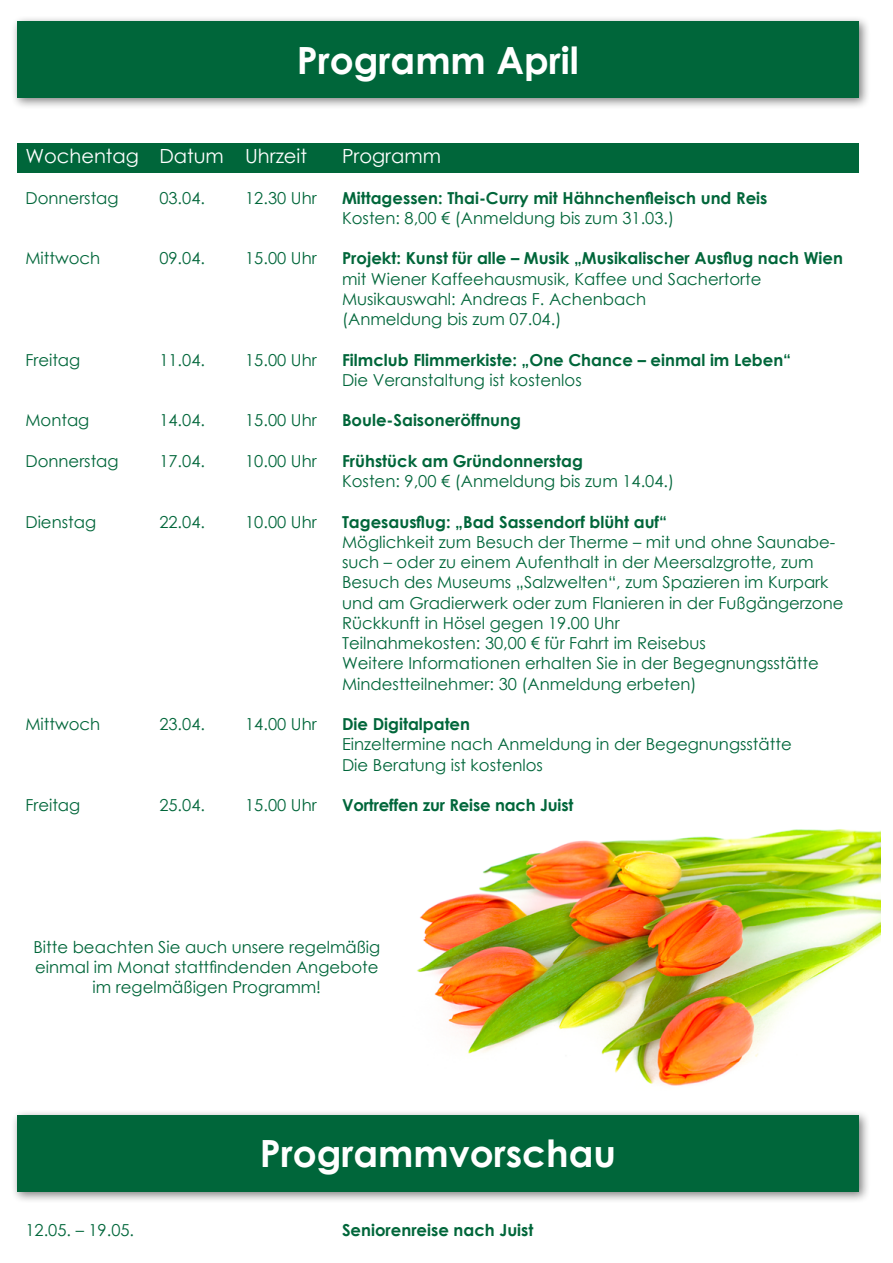
<style>
.page{position:relative;width:893px;height:1263px;background:#fff}
.page>*{position:absolute;margin:0;border:0;box-sizing:border-box;transform-origin:0 0}
.Überschriften_groß_weiß{font:700 37.5px "Century Gothic";color:#fff}
.Überschriften_Kästchen_weiß{font:19.5px "Century Gothic";color:#fff}
.Fließtext{font:16.5px/20.2px "Century Gothic";color:#00663a}
.Fließtext_Überschriften{font:700 16.5px "Century Gothic";color:#00663a}
.Fließtext_zentriert{font:16.5px/20.2px "Century Gothic";color:#00663a;text-align:center}
.Fließtext_Überschriften-2{font:16.5px/20.2px "Century Gothic";color:#00663a}
.Fließtext-2{font:700 16.5px "Century Gothic";color:#00663a}
</style>
<div class="page">
<div style="left:11px;top:15px;width:860px;height:95px;background:#000;opacity:.5"></div>
<div style="left:17px;top:21px;width:842px;height:77px;background:#00663a"></div>
<div style="left:11px;top:1109px;width:860px;height:95px;background:#000;opacity:.5"></div>
<div style="left:17px;top:1115px;width:842px;height:76px;background:#00663a"></div>
<div style="left:17px;top:143px;width:842px;height:30px;background:#00663a"></div>
<img style="left:417px;top:829px;width:463px;height:257px">
<p class="Überschriften_groß_weiß" style="left:297px;top:32px;width:283px">Programm April</p>
<p class="Überschriften_Kästchen_weiß" style="left:25px;top:142px;width:115px">Wochentag</p>
<p class="Überschriften_Kästchen_weiß" style="left:159px;top:142px;width:66px">Datum</p>
<p class="Überschriften_Kästchen_weiß" style="left:245px;top:142px;width:64px">Uhrzeit</p>
<p class="Überschriften_Kästchen_weiß" style="left:342px;top:142px;width:100px">Programm</p>
<p class="Fließtext_Überschriften" style="left:342px;top:185px;width:427px">Mittagessen: Thai-Curry mit Hähnchenfleisch und Reis</p>
<p class="Fließtext" style="left:342px;top:207px;width:334px">Kosten: 8,00 € (Anmeldung bis zum 31.03.)</p>
<p class="Fließtext_Überschriften" style="left:342px;top:246px;width:502px">Projekt: Kunst für alle – Musik „Musikalischer Ausflug nach Wien</p>
<p class="Fließtext" style="left:342px;top:268px;width:421px">mit Wiener Kaffeehausmusik, Kaffee und Sachertorte</p>
<p class="Fließtext" style="left:342px;top:288px;width:306px">Musikauswahl: Andreas F. Achenbach</p>
<p class="Fließtext" style="left:342px;top:309px;width:221px">(Anmeldung bis zum 07.04.)</p>
<p class="Fließtext_Überschriften" style="left:342px;top:347px;width:451px">Filmclub Flimmerkiste: „One Chance – einmal im Leben“</p>
<p class="Fließtext" style="left:342px;top:369px;width:241px">Die Veranstaltung ist kostenlos</p>
<p class="Fließtext_Überschriften" style="left:342px;top:408px;width:180px">Boule-Saisoneröffnung</p>
<p class="Fließtext_Überschriften" style="left:342px;top:448px;width:242px">Frühstück am Gründonnerstag</p>
<p class="Fließtext" style="left:342px;top:471px;width:334px">Kosten: 9,00 € (Anmeldung bis zum 14.04.)</p>
<p class="Fließtext_Überschriften" style="left:342px;top:509px;width:327px">Tagesausflug: „Bad Sassendorf blüht auf“</p>
<p class="Fließtext" style="left:342px;top:531px;width:503px">Möglichkeit zum Besuch der Therme – mit und ohne Saunabe&shy;such – oder zu einem Aufenthalt in der Meersalzgrotte, zum Besuch des Museums „Salzwelten“, zum Spazieren im Kurpark und am Gradierwerk oder zum Flanieren in der Fußgängerzone</p>
<p class="Fließtext" style="left:342px;top:612px;width:279px">Rückkunft in Hösel gegen 19.00 Uhr</p>
<p class="Fließtext" style="left:342px;top:633px;width:365px">Teilnahmekosten: 30,00 € für Fahrt im Reisebus</p>
<p class="Fließtext" style="left:342px;top:653px;width:478px">Weitere Informationen erhalten Sie in der Begegnungsstätte</p>
<p class="Fließtext" style="left:342px;top:673px;width:356px">Mindestteilnehmer: 30 (Anmeldung erbeten)</p>
<p class="Fließtext_Überschriften" style="left:342px;top:711px;width:130px">Die Digitalpaten</p>
<p class="Fließtext_Überschriften-2" style="left:342px;top:734px;width:451px">Einzeltermine nach Anmeldung in der Begegnungsstätte<br>Die Beratung ist kostenlos</p>
<p class="Fließtext_Überschriften" style="left:342px;top:792px;width:233px">Vortreffen zur Reise nach Juist</p>
<p class="Fließtext" style="left:159px;top:187px;width:47px">03.04.</p>
<p class="Fließtext" style="left:245px;top:187px;width:73px">12.30 Uhr</p>
<p class="Fließtext" style="left:25px;top:187px;width:95px">Donnerstag</p>
<p class="Fließtext" style="left:25px;top:248px;width:76px">Mittwoch</p>
<p class="Fließtext" style="left:159px;top:248px;width:47px">09.04.</p>
<p class="Fließtext" style="left:245px;top:248px;width:73px">15.00 Uhr</p>
<p class="Fließtext" style="left:25px;top:349px;width:56px">Freitag</p>
<p class="Fließtext" style="left:159px;top:349px;width:47px">11.04.</p>
<p class="Fließtext" style="left:245px;top:349px;width:73px">15.00 Uhr</p>
<p class="Fließtext" style="left:159px;top:410px;width:47px">14.04.</p>
<p class="Fließtext" style="left:159px;top:450px;width:47px">17.04.</p>
<p class="Fließtext" style="left:245px;top:410px;width:73px">15.00 Uhr</p>
<p class="Fließtext" style="left:245px;top:450px;width:73px">10.00 Uhr</p>
<p class="Fließtext" style="left:25px;top:410px;width:66px">Montag</p>
<p class="Fließtext" style="left:25px;top:450px;width:95px">Donnerstag</p>
<p class="Fließtext" style="left:25px;top:511px;width:72px">Dienstag</p>
<p class="Fließtext" style="left:159px;top:511px;width:47px">22.04.</p>
<p class="Fließtext" style="left:245px;top:511px;width:73px">10.00 Uhr</p>
<p class="Fließtext" style="left:25px;top:714px;width:76px">Mittwoch</p>
<p class="Fließtext" style="left:159px;top:714px;width:47px">23.04.</p>
<p class="Fließtext" style="left:245px;top:714px;width:73px">14.00 Uhr</p>
<p class="Fließtext" style="left:25px;top:795px;width:56px">Freitag</p>
<p class="Fließtext" style="left:159px;top:795px;width:47px">25.04.</p>
<p class="Fließtext" style="left:245px;top:795px;width:73px">15.00 Uhr</p>
<p class="Fließtext_zentriert" style="left:33px;top:936px;width:348px">Bitte beachten Sie auch unsere regelmäßig einmal im Monat stattfindenden Angebote im regelmäßigen Programm!</p>
<p class="Überschriften_groß_weiß" style="left:260px;top:1125px;width:358px">Programmvorschau</p>
<p class="Fließtext" style="left:25px;top:1220px;width:110px">12.05. – 19.05.</p>
<p class="Fließtext-2" style="left:342px;top:1218px;width:193px">Seniorenreise nach Juist</p>
</div>
